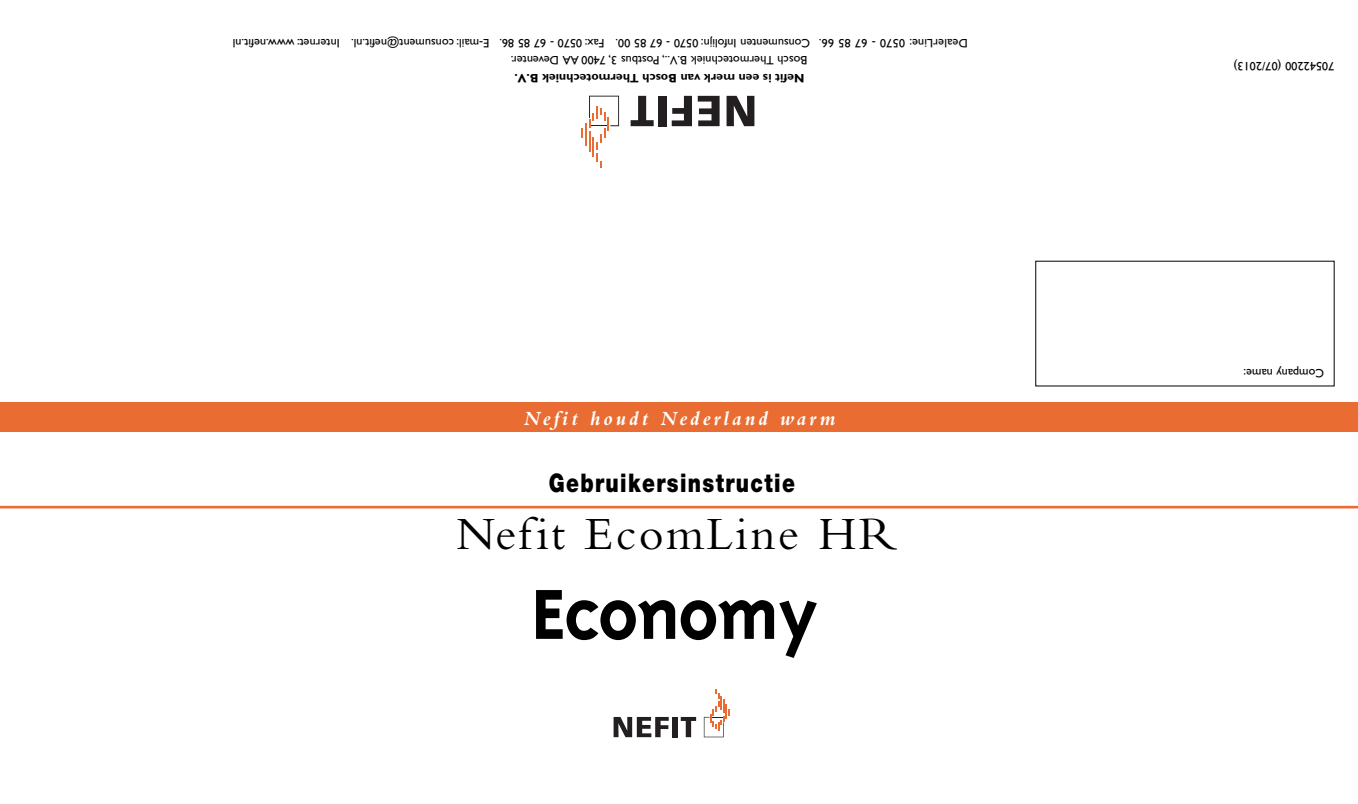
<style>
.page{position:relative;width:1358px;height:804px;background:#fff}
.page>*{position:absolute;margin:0;border:0;box-sizing:border-box;transform-origin:0 0}
.t1{font:48.12px "Bembo";letter-spacing:.05em;color:#000}
.t2{font:900 25.72px "Helvetica Neue";letter-spacing:.065em;color:#000;scale:.8 1}
.t3{font:italic 700 21px "Bembo";letter-spacing:.14em;color:#fff}
.t4{font:12.25px "Gill Sans";color:#000}
.t5{font:700 12.25px "Gill Sans";letter-spacing:.005em;color:#000}
</style>
<div class="page">
<div style="left:0;top:402px;width:1358px;height:30px;background:#e96d33"></div>
<svg style="left:536px;top:590px;width:139px;height:49px"></svg>
<svg style="left:681px;top:600px;width:136px;height:57px"></svg>
<hr style="left:0;top:505px;width:1358px;height:3px;background:#e96d33">
<svg style="left:727px;top:96px;width:27px;height:30px"></svg>
<svg style="left:698px;top:96px;width:22px;height:30px"></svg>
<svg style="left:672px;top:96px;width:20px;height:30px"></svg>
<div style="left:658px;top:96px;width:8px;height:30px;background:#231f20"></div>
<svg style="left:631px;top:96px;width:23px;height:30px"></svg>
<svg style="left:581px;top:128px;width:2px;height:9px"></svg>
<hr style="left:585px;top:123px;width:2px;height:23px;background:#e96d33">
<svg style="left:589px;top:96px;width:30px;height:72px"></svg>
<svg style="left:614px;top:717px;width:55px;height:20px"></svg>
<div style="left:672px;top:716px;width:6px;height:21px;background:#231f20"></div>
<svg style="left:681px;top:717px;width:15px;height:20px"></svg>
<svg style="left:704px;top:689px;width:25px;height:48px"></svg>
<p class="t4" style="left:340px;top:47px;width:108px;rotate:-180deg">w: tenretnI w w ln. t i fen.</p>
<p class="t4" style="left:489px;top:47px;width:140px;rotate:-180deg">m- E musnoc: l i a @t ne l n . t i f en .</p>
<p class="t4" style="left:605px;top:47px;width:107px;rotate:-180deg">0750: xaF - 76 58 . 68</p>
<p class="t4" style="left:810px;top:47px;width:196px;rotate:-180deg">C musno ne t ne 0750: n j i l o f n I - 76 58 . 00</p>
<p class="t4" style="left:807px;top:64px;width:298px;rotate:-180deg">Bosch Thermotechniek B.V.., Postbus 3, 7400 AA Deventer.</p>
<p class="t5" style="left:805px;top:83px;width:292px;rotate:-180deg">Nefit is een merk van Bosch Thermotechniek B.V.</p>
<p class="t4" style="left:968px;top:47px;width:150px;rotate:-180deg">D 0750: en i Lre l ae - 76 58 . 66</p>
<h3 class="t3" style="left:524px;top:410px;width:313px">Nefit houdt Nederland warm</h3>
<h2 class="t2" style="left:549px;top:473px;width:309px">Gebruikersinstructie</h2>
<h1 class="t1" style="left:456px;top:516px;width:443px">Nefit EcomLine HR</h1>
<p class="t4" style="left:1334px;top:71px;width:102px;rotate:-180deg">70542200 (07/2013)</p>
<p class="t4" style="left:1324px;top:377px;width:82px;rotate:-180deg">Company name:</p>
</div>
